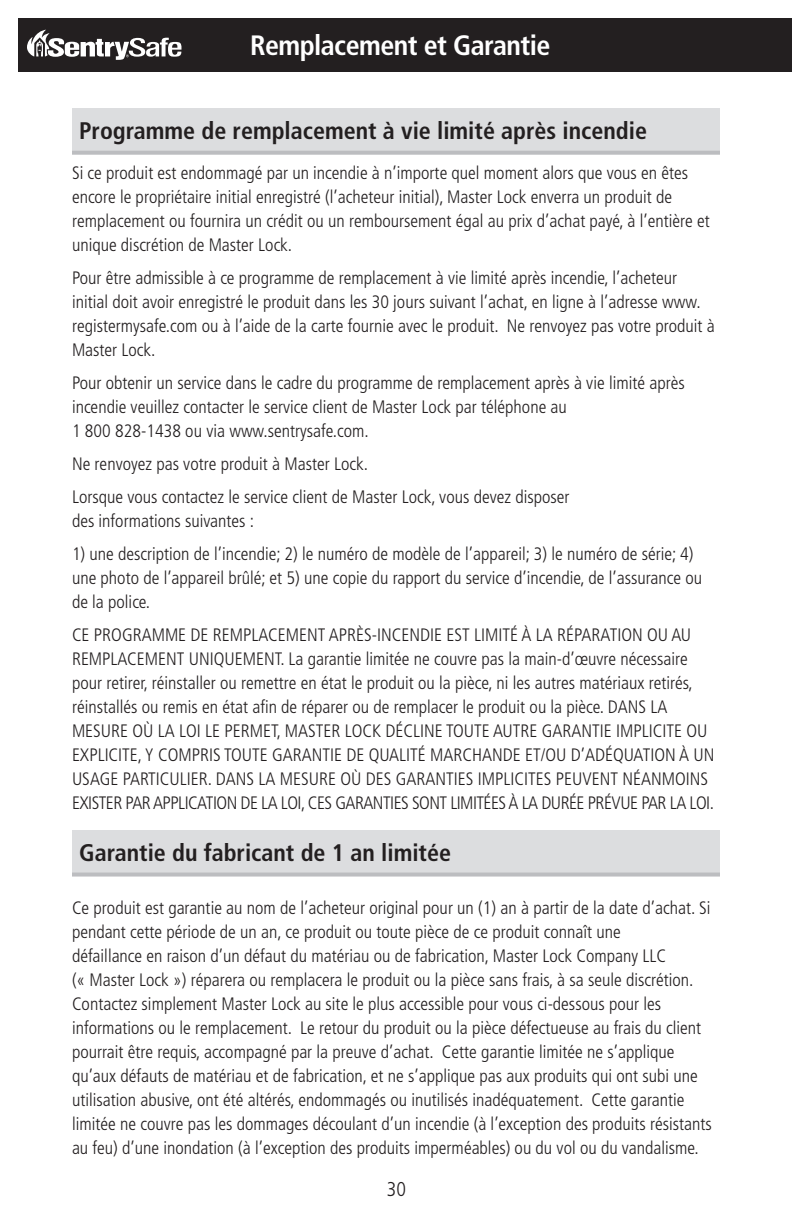
<style>
.page{position:relative;width:792px;height:1224px;background:#fff}
.page>*{position:absolute;margin:0;border:0;box-sizing:border-box;transform-origin:0 0}
.t1{font:700 condensed 28px "Frutiger";letter-spacing:-.02em;color:#fff}
.t2{font:700 condensed 24px "Frutiger";color:#231f20}
.t3{font:300 condensed 20px "Frutiger LT Std";color:#231f20}
.t4{font:300 condensed 18px/24px "Frutiger LT Std";color:#231f20}
</style>
<div class="page">
<div style="left:18px;top:18px;width:774px;height:54px;background:#231f20"></div>
<svg style="left:27px;top:30px;width:155px;height:30px"></svg>
<div style="left:72px;top:108px;width:648px;height:45px;background:#dcdddf"></div>
<svg style="left:72px;top:151px;width:648px;height:4px;background:#c0c1c4"></svg>
<div style="left:72px;top:830px;width:648px;height:45px;background:#dcdddf"></div>
<svg style="left:72px;top:873px;width:648px;height:4px;background:#c3c4c7"></svg>
<p class="t1" style="left:250px;top:29px;width:302px">Remplacement et Garantie</p>
<p class="t2" style="left:79px;top:117px;width:569px">Programme de remplacement à vie limité après incendie</p>
<p class="t4" style="left:72px;top:161px;width:639px">Si ce produit est endommagé par un incendie à n’importe quel moment alors que vous en êtes encore le propriétaire initial enregistré (l’acheteur initial), Master Lock enverra un produit de remplacement ou fournira un crédit ou un remboursement égal au prix d’achat payé, à l’entière et unique discrétion de Master Lock.</p>
<p class="t4" style="left:72px;top:266px;width:644px">Pour être admissible à ce programme de remplacement à vie limité après incendie, l’acheteur initial doit avoir enregistré le produit dans les 30 jours suivant l’achat, en ligne à l’adresse www. registermysafe.com ou à l’aide de la carte fournie avec le produit. Ne renvoyez pas votre produit à Master Lock.</p>
<p class="t4" style="left:72px;top:371px;width:614px">Pour obtenir un service dans le cadre du programme de remplacement après à vie limité après incendie veuillez contacter le service client de Master Lock par téléphone au<br>1 800 828-1438 ou via www.sentrysafe.com.</p>
<p class="t4" style="left:72px;top:452px;width:298px">Ne renvoyez pas votre produit à Master Lock.</p>
<p class="t4" style="left:72px;top:485px;width:499px">Lorsque vous contactez le service client de Master Lock, vous devez disposer des informations suivantes :</p>
<p class="t4" style="left:72px;top:542px;width:632px">1) une description de l’incendie; 2) le numéro de modèle de l’appareil; 3) le numéro de série; 4) une photo de l’appareil brûlé; et 5) une copie du rapport du service d’incendie, de l’assurance ou de la police.</p>
<p class="t4" style="left:72px;top:623px;width:644px">CE PROGRAMME DE REMPLACEMENT APRÈS-INCENDIE EST LIMITÉ À LA RÉPARATION OU AU REMPLACEMENT UNIQUEMENT. La garantie limitée ne couvre pas la main-d’œuvre nécessaire pour retirer, réinstaller ou remettre en état le produit ou la pièce, ni les autres matériaux retirés, réinstallés ou remis en état afin de réparer ou de remplacer le produit ou la pièce. DANS LA MESURE OÙ LA LOI LE PERMET, MASTER LOCK DÉCLINE TOUTE AUTRE GARANTIE IMPLICITE OU EXPLICITE, Y COMPRIS TOUTE GARANTIE DE QUALITÉ MARCHANDE ET/OU D’ADÉQUATION À UN USAGE PARTICULIER. DANS LA MESURE OÙ DES GARANTIES IMPLICITES PEUVENT NÉANMOINS EXISTER PAR APPLICATION DE LA LOI, CES GARANTIES SONT LIMITÉES À LA DURÉE PRÉVUE PAR LA LOI.</p>
<p class="t2" style="left:79px;top:839px;width:373px">Garantie du fabricant de 1 an limitée</p>
<p class="t4" style="left:72px;top:896px;width:641px">Ce produit est garantie au nom de l’acheteur original pour un (1) an à partir de la date d’achat. Si pendant cette période de un an, ce produit ou toute pièce de ce produit connaît une<br>défaillance en raison d’un défaut du matériau ou de fabrication, Master Lock Company LLC<br>(« Master Lock ») réparera ou remplacera le produit ou la pièce sans frais, à sa seule discrétion.<br>Contactez simplement Master Lock au site le plus accessible pour vous ci-dessous pour les informations ou le remplacement. Le retour du produit ou la pièce défectueuse au frais du client pourrait être requis, accompagné par la preuve d’achat. Cette garantie limitée ne s’applique qu’aux défauts de matériau et de fabrication, et ne s’applique pas aux produits qui ont subi une utilisation abusive, ont été altérés, endommagés ou inutilisés inadéquatement. Cette garantie limitée ne couvre pas les dommages découlant d’un incendie (à l’exception des produits résistants au feu) d’une inondation (à l’exception des produits imperméables) ou du vol ou du vandalisme.</p>
<p class="t3" style="left:387px;top:1177px;width:21px">30</p>
</div>
